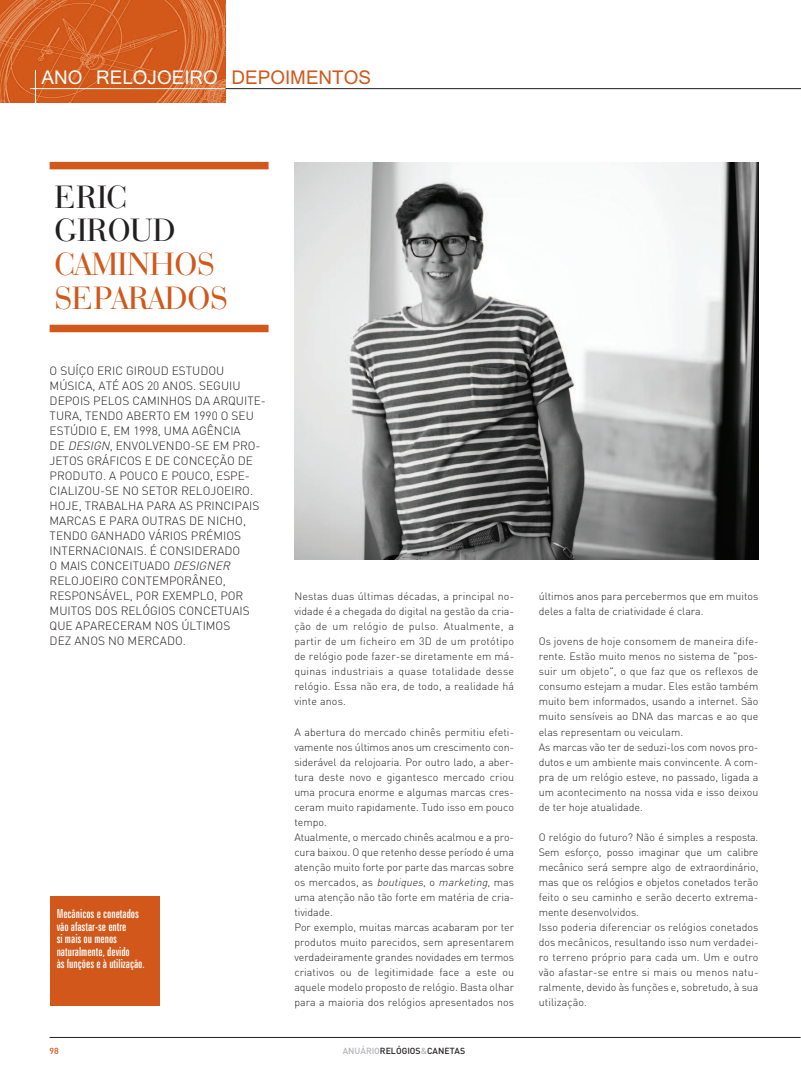
<style>
.page{position:relative;width:801px;height:1085px;background:#fff}
.page>*{position:absolute;margin:0;border:0;box-sizing:border-box;transform-origin:0 0}
.t1{font:33.75px/33.8px "Bauer Bodoni BT";letter-spacing:.015em;color:#d1581a}
.t2{font:33.75px/33.8px "Bauer Bodoni BT";letter-spacing:.015em;color:#231f20}
.t3{font:30px "Kartika";color:#fff}
.t4{font:extra-condensed 12.5px/12.5px "Zurich BT";color:#fff}
.t5{font:300 11.88px/15px "DIN";color:#231f20}
.t6{font:300 10.62px/15px "DIN";color:#231f20}
.t7{font:500 8.75px "DIN";color:#231f20}
.t8{font:500 8.75px "DIN";color:#d1581a}
.s1{color:#d1581a}
.s2{font-style:italic}
.s3{color:#b2b3b7}
</style>
<div class="page">
<img style="left:0;top:0;width:225px;height:103px">
<hr style="left:30px;top:88px;width:728px;height:1px;background:#fff">
<hr style="left:35px;top:70px;width:1px;height:36px;background:#fff">
<hr style="left:225px;top:88px;width:576px;height:1px;background:#231f20">
<hr style="left:50px;top:1037px;width:750px;height:1px;background:#231f20">
<div style="left:50px;top:896px;width:109px;height:109px;background:#d1581a"></div>
<div style="left:50px;top:162px;width:218px;height:7px;background:#d1581a"></div>
<div style="left:50px;top:325px;width:218px;height:7px;background:#d1581a"></div>
<img style="left:294px;top:162px;width:464px;height:397px">
<h2 class="t3" style="left:42px;top:56px;width:331px">ANO RELOJOEIRO <span class="s1">DEPOIMENTOS</span></h2>
<h1 class="t2" style="left:55px;top:179px;width:122px">ERIC<br>GIROUD</h1>
<h1 class="t1" style="left:55px;top:247px;width:174px">CAMINHOS<br>SEPARADOS</h1>
<p class="t5" style="left:50px;top:363px;width:218px">O SUÍÇO ERIC GIROUD ESTUDOU<br>MÚSICA, ATÉ AOS 20 ANOS. SEGUIU<br>DEPOIS PELOS CAMINHOS DA ARQUITE-<br>TURA, TENDO ABERTO EM 1990 O SEU<br>ESTÚDIO E, EM 1998, UMA AGÊNCIA<br>DE <span class="s2">DESIGN</span>, ENVOLVENDO-SE EM PRO-<br>JETOS GRÁFICOS E DE CONCEÇÃO DE<br>PRODUTO. A POUCO E POUCO, ESPE-<br>CIALIZOU-SE NO SETOR RELOJOEIRO.<br>HOJE, TRABALHA PARA AS PRINCIPAIS<br>MARCAS E PARA OUTRAS DE NICHO,<br>TENDO GANHADO VÁRIOS PRÉMIOS<br>INTERNACIONAIS. É CONSIDERADO<br>O MAIS CONCEITUADO <span class="s2">DESIGNER<br></span>RELOJOEIRO CONTEMPORÂNEO,<br>RESPONSÁVEL, POR EXEMPLO, POR<br>MUITOS DOS RELÓGIOS CONCETUAIS<br>QUE APARECERAM NOS ÚLTIMOS<br>DEZ ANOS NO MERCADO.</p>
<p class="t4" style="left:57px;top:907px;width:90px">Mecânicos e conetados vão afastar-se entre<br>si mais ou menos naturalmente, devido<br>às funções e à utilização.</p>
<p class="t6" style="left:294px;top:589px;width:221px;text-align:justify">Nestas duas últimas décadas, a principal no&shy;vidade é a chegada do digital na gestão da cria&shy;ção de um relógio de pulso. Atualmente, a partir de um ficheiro em 3D de um protótipo de relógio pode fazer-se diretamente em má&shy;quinas industriais a quase totalidade desse relógio. Essa não era, de todo, a realidade há vinte anos.</p>
<p class="t6" style="left:294px;top:724px;width:221px">A abertura do mercado chinês permitiu efeti&shy;vamente nos últimos anos um crescimento con&shy;siderável da relojoaria. Por outro lado, a aber&shy;tura deste novo e gigantesco mercado criou uma procura enorme e algumas marcas cres&shy;ceram muito rapidamente. Tudo isso em pouco tempo.<br>Atualmente, o mercado chinês acalmou e a pro&shy;cura baixou. O que retenho desse período é uma atenção muito forte por parte das marcas sobre os mercados, as <span class="s2">boutiques</span>, o <span class="s2">marketing</span>, mas uma atenção não tão forte em matéria de cria&shy;tividade.<br>Por exemplo, muitas marcas acabaram por ter produtos muito parecidos, sem apresentarem verdadeiramente grandes novidades em termos criativos ou de legitimidade face a este ou aquele modelo proposto de relógio. Basta olhar para a maioria dos relógios apresentados nos</p>
<p class="t8" style="left:50px;top:1045px;width:11px">98</p>
<p class="t7" style="left:343px;top:1045px;width:124px"><span class="s3">ANUÁRIO</span>RELÓGIOS<span class="s3">&amp;</span>CANETAS</p>
<p class="t6" style="left:539px;top:589px;width:221px">últimos anos para percebermos que em muitos deles a falta de criatividade é clara.</p>
<p class="t6" style="left:539px;top:634px;width:221px">Os jovens de hoje consomem de maneira dife&shy;rente. Estão muito menos no sistema de "pos&shy;suir um objeto", o que faz que os reflexos de consumo estejam a mudar. Eles estão também muito bem informados, usando a internet. São muito sensíveis ao DNA das marcas e ao que elas representam ou veiculam.<br>As marcas vão ter de seduzi-los com novos pro&shy;dutos e um ambiente mais convincente. A com&shy;pra de um relógio esteve, no passado, ligada a um acontecimento na nossa vida e isso deixou de ter hoje atualidade.</p>
<p class="t6" style="left:539px;top:829px;width:221px">O relógio do futuro? Não é simples a resposta.<br>Sem esforço, posso imaginar que um calibre mecânico será sempre algo de extraordinário, mas que os relógios e objetos conetados terão feito o seu caminho e serão decerto extrema&shy;mente desenvolvidos.<br>Isso poderia diferenciar os relógios conetados dos mecânicos, resultando isso num verdadei&shy;ro terreno próprio para cada um. Um e outro vão afastar-se entre si mais ou menos natu&shy;ralmente, devido às funções e, sobretudo, à sua utilização.</p>
</div>
